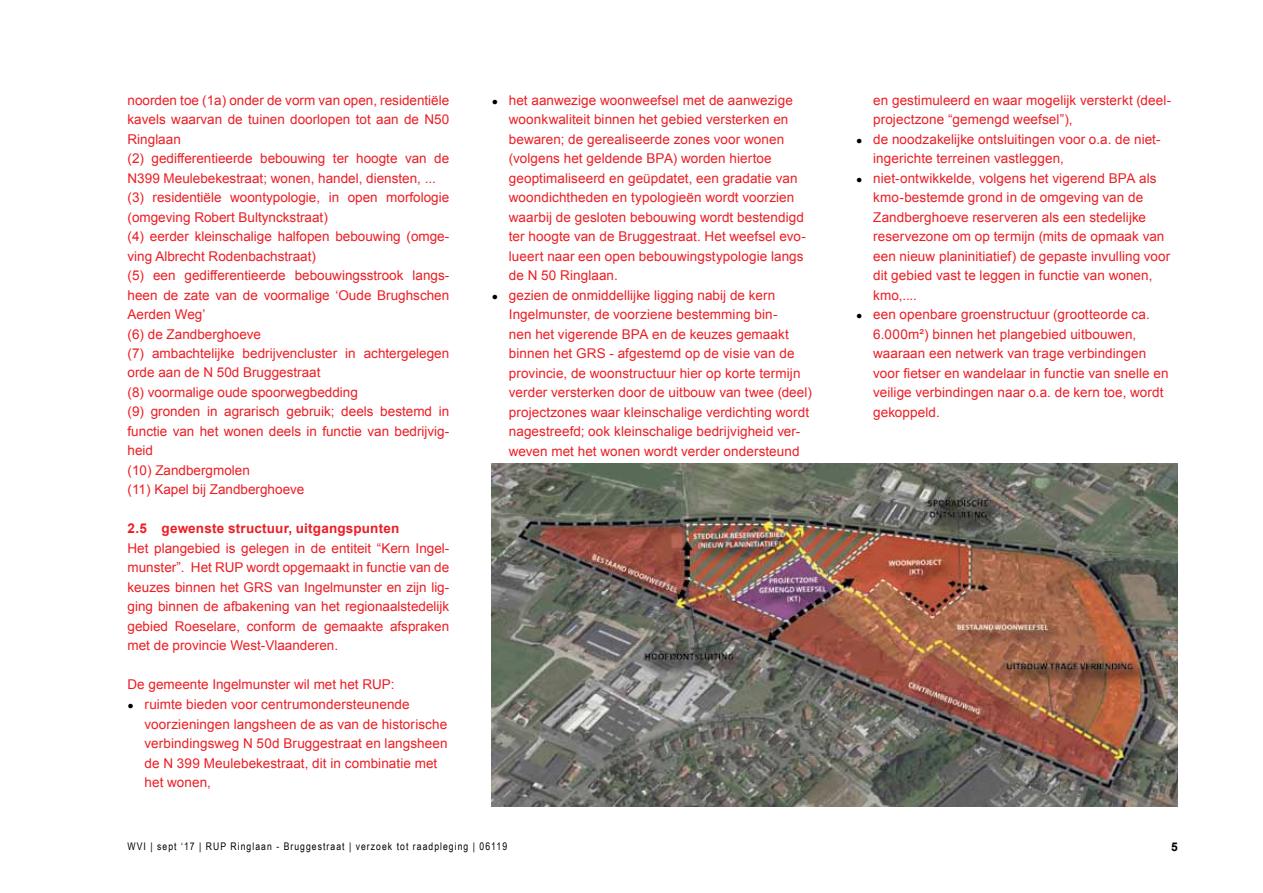
<style>
.page{position:relative;width:1263px;height:893px;background:#fff}
.page>*{position:absolute;margin:0;border:0;box-sizing:border-box;transform-origin:0 0}
.t1{font:13.5px/19.5px "Arial";letter-spacing:.005em;color:#ed1d24}
.t2{font:700 13.5px "Arial";letter-spacing:.015em;color:#ed1d24}
.t3{font:700 12px "Arial";color:#000}
.t4{font:10.5px "Arial Narrow";letter-spacing:.1em;color:#000}
.s1{font-weight:700;font-size:10.5px;color:#000}
</style>
<div class="page">
<img style="left:492px;top:463px;width:686px;height:344px">
<p class="t1" style="left:128px;top:90px;width:323px">noorden toe (1a) onder de vorm van open, residentiële kavels waarvan de tuinen doorlopen tot aan de N50<br>Ringlaan<br>(2) gedifferentieerde bebouwing ter hoogte van de N399 Meulebekestraat; wonen, handel, diensten, ... (3) residentiële woontypologie, in open morfologie (omgeving Robert Bultynckstraat)<br>(4) eerder kleinschalige halfopen bebouwing (omge&shy;ving Albrecht Rodenbachstraat)<br>(5) een gedifferentieerde bebouwingsstrook langs&shy;heen de zate van de voormalige ‘Oude Brughschen Aerden Weg’<br>(6) de Zandberghoeve<br>(7) ambachtelijke bedrijvencluster in achtergelegen orde aan de N 50d Bruggestraat<br>(8) voormalige oude spoorwegbedding<br>(9) gronden in agrarisch gebruik; deels bestemd in functie van het wonen deels in functie van bedrijvig&shy;heid<br>(10) Zandbergmolen<br>(11) Kapel bij Zandberghoeve</p>
<p class="t2" style="left:128px;top:520px;width:273px">2.5 gewenste structuur, uitgangspunten</p>
<p class="t1" style="left:128px;top:539px;width:323px;text-align:justify">Het plangebied is gelegen in de entiteit “Kern I ngel&shy;munster”. Het RUP wordt opgemaakt in functie van de keuzes binnen het GRS van I ngelmunster en zijn lig&shy;ging binnen de afbakening van het regionaalstedelijk gebied Roeselare, conform de gemaakte afspraken met de provincie West-Vlaanderen.</p>
<p class="t1" style="left:128px;top:675px;width:269px">De gemeente I ngelmunster wil met het RUP:</p>
<p class="t1" style="left:145px;top:695px;width:304px;text-indent:-17px"><span class="s1">●</span> ruimte bieden voor centrumondersteunende voorzieningen langsheen de as van de historische verbindingsweg N 50d Bruggestraat en langsheen de N 399 Meulebekestraat, dit in combinatie met het wonen,</p>
<p class="t1" style="left:509px;top:90px;width:299px;text-indent:-17px"><span class="s1">●</span> het aanwezige woonweefsel met de aanwezige woonkwaliteit binnen het gebied versterken en bewaren; de gerealiseerde zones voor wonen (volgens het geldende BPA) worden hiertoe geoptimaliseerd en geüpdatet, een gradatie van woondichtheden en typologieën wordt voorzien waarbij de gesloten bebouwing wordt bestendigd ter hoogte van de Bruggestraat. Het weefsel evo&shy;lueert naar een open bebouwingstypologie langs de N 50 Ringlaan.</p>
<p class="t1" style="left:509px;top:285px;width:304px;text-indent:-17px"><span class="s1">●</span> gezien de onmiddellijke ligging nabij de kern<br>I ngelmunster, de voorziene bestemming bin-<br>nen het vigerende BPA en de keuzes gemaakt binnen het GRS - afgestemd op de visie van de provincie, de woonstructuur hier op korte termijn verder versterken door de uitbouw van twee (deel) projectzones waar kleinschalige verdichting wordt nagestreefd; ook kleinschalige bedrijvigheid ver&shy;weven met het wonen wordt verder ondersteund</p>
<p class="t1" style="left:873px;top:90px;width:300px">en gestimuleerd en waar mogelijk versterkt (deel&shy;projectzone “gemengd weefsel”),</p>
<p class="t1" style="left:873px;top:129px;width:289px;text-indent:-17px"><span class="s1">●</span> de noodzakelijke ontsluitingen voor o.a. de niet&shy;ingerichte terreinen vastleggen,</p>
<p class="t1" style="left:873px;top:168px;width:299px;text-indent:-17px"><span class="s1">●</span> niet-ontwikkelde, volgens het vigerend BPA als kmo-bestemde grond in de omgeving van de Zandberghoeve reserveren als een stedelijke reservezone om op termijn (mits de opmaak van een nieuw planinitiatief) de gepaste invulling voor dit gebied vast te leggen in functie van wonen, kmo,....</p>
<p class="t1" style="left:873px;top:305px;width:297px;text-indent:-17px"><span class="s1">●</span> een openbare groenstructuur (grootteorde ca.<br>6.000m²) binnen het plangebied uitbouwen, waaraan een netwerk van trage verbindingen voor fietser en wandelaar in functie van snelle en veilige verbindingen naar o.a. de kern toe, wordt gekoppeld.</p>
<p class="t4" style="left:128px;top:838px;width:381px">WVI | sept ‘17 | RUP Ringlaan - Bruggestraat | verzoek tot raadpleging | 06119</p>
<p class="t3" style="left:1171px;top:838px;width:8px">5</p>
</div>
